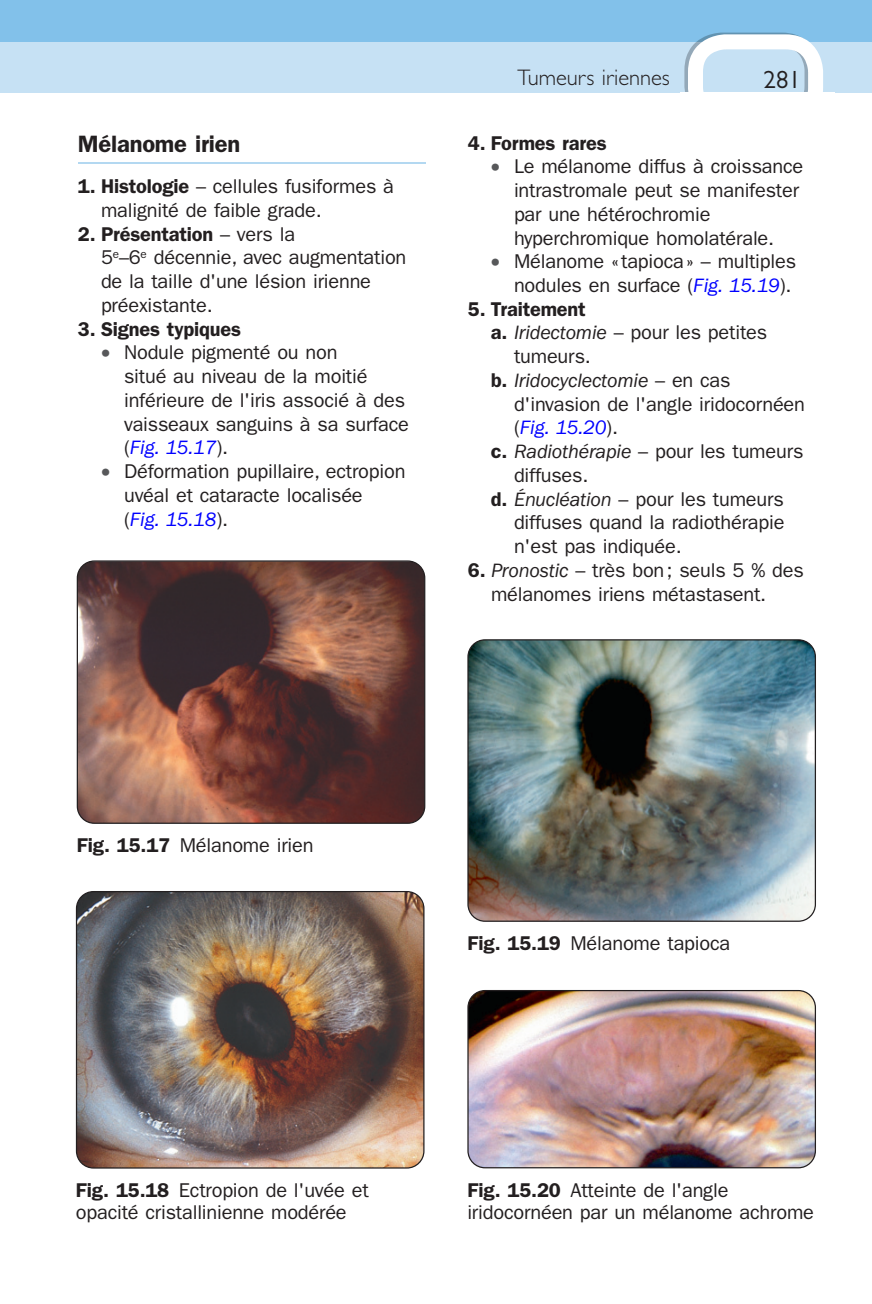
<style>
.page{position:relative;width:872px;height:1304px;background:#fff}
.page>*{position:absolute;margin:0;border:0;box-sizing:border-box;transform-origin:0 0}
.t1{font:25px "Gill Sans";color:#231f20}
.t2{font:600 23.75px "Franklin Gothic";letter-spacing:-.01em;color:#231f20}
.t3{font:300 22.5px "Gill Sans";color:#231f20}
.t4{font:20px/23.8px "Franklin Gothic";letter-spacing:-.01em;color:#231f20}
.t5{font:600 20px "Franklin Gothic";letter-spacing:-.01em;color:#231f20}
.t6{font:italic 20px "Franklin Gothic";letter-spacing:-.01em;color:#231f20}
.t7{font:italic 20px "Franklin Gothic";letter-spacing:-.01em;color:#00f}
.s1{font-weight:600}
.s2{color:#57585a}
.s3{font-style:italic;color:#00f}
.s4{font-style:italic}
.s5{font-weight:600;font-style:normal}
.s6{font-style:normal}
.s7{font-style:normal;color:#231f20}
</style>
<div class="page">
<div style="left:0;top:0;width:872px;height:92px;background:#82c1ea"></div>
<div style="left:0;top:42px;width:872px;height:50px;background:#c6e1f4"></div>
<svg style="left:684px;top:33px;width:139px;height:59px"></svg>
<hr style="left:78px;top:162px;width:347px;height:2px;background:#b3d8f1">
<img style="left:77px;top:562px;width:348px;height:261px">
<div style="left:77px;top:560px;width:348px;height:264px;border:1px solid #231f20;border-radius:17px"></div>
<img style="left:76px;top:892px;width:348px;height:275px">
<div style="left:76px;top:891px;width:348px;height:278px;border:1px solid #231f20;border-radius:17px"></div>
<img style="left:469px;top:641px;width:345px;height:279px">
<div style="left:467px;top:639px;width:349px;height:283px;border:1px solid #231f20;border-radius:17px"></div>
<img style="left:469px;top:991px;width:346px;height:177px">
<div style="left:467px;top:990px;width:349px;height:178px;border:1px solid #231f20;border-radius:17px"></div>
<p class="t2" style="left:78px;top:130px;width:164px">Mélanome irien</p>
<p class="t4" style="left:101px;top:175px;width:294px;text-indent:-23px"><span class="s1">1. Histologie</span> – cellules fusiformes à malignité de faible grade.</p>
<p class="t4" style="left:101px;top:222px;width:307px;text-indent:-23px"><span class="s1">2. Présentation</span> – vers la<br>5 <sup>e</sup> –6 <sup>e</sup> décennie, avec augmentation de la taille d'une lésion irienne préexistante.</p>
<p class="t5" style="left:78px;top:317px;width:165px">3. Signes typiques</p>
<p class="t4" style="left:124px;top:341px;width:286px;text-indent:-23px"><span class="s2">•</span> Nodule pigmenté ou non<br>situé au niveau de la moitié inférieure de l'iris associé à des vaisseaux sanguins à sa surface ( <span class="s3">Fig. 15.17</span> ).</p>
<p class="t4" style="left:124px;top:460px;width:283px;text-indent:-23px"><span class="s2">•</span> Déformation pupillaire, ectropion uvéal et cataracte localisée<br>( <span class="s3">Fig. 15.18</span> ).</p>
<p class="t3" style="left:517px;top:65px;width:154px">Tumeurs iriennes</p>
<p class="t1" style="left:763px;top:65px;width:39px">281</p>
<p class="t5" style="left:468px;top:131px;width:140px">4. Formes rares</p>
<p class="t4" style="left:514px;top:155px;width:291px;text-indent:-23px"><span class="s2">•</span> Le mélanome diffus à croissance intrastromale peut se manifester par une hétérochromie hyperchromique homolatérale.</p>
<p class="t4" style="left:491px;top:250px;width:307px;text-align:right"><span class="s2">•</span> Mélanome « tapioca » – multiples nodules en surface ( <span class="s3">Fig. 15.19</span> ).</p>
<p class="t5" style="left:468px;top:297px;width:119px">5. Traitement</p>
<p class="t4" style="left:491px;top:321px;width:278px"><span class="s1">a.</span> <span class="s4">Iridectomie</span> – pour les petites</p>
<p class="t4" style="left:514px;top:345px;width:78px">tumeurs.</p>
<p class="t6" style="left:491px;top:369px;width:241px"><span class="s5">b.</span> Iridocyclectomie <span class="s6">– en cas</span></p>
<p class="t4" style="left:514px;top:392px;width:292px">d'invasion de l'angle iridocornéen</p>
<p class="t7" style="left:514px;top:417px;width:106px"><span class="s7">(</span> Fig. 15.20 <span class="s7">).</span></p>
<p class="t4" style="left:491px;top:440px;width:314px"><span class="s1">c.</span> <span class="s4">Radiothérapie</span> – pour les tumeurs</p>
<p class="t4" style="left:514px;top:463px;width:76px">diffuses.</p>
<p class="t4" style="left:491px;top:487px;width:294px"><span class="s1">d.</span> <span class="s4">Énucléation</span> – pour les tumeurs</p>
<p class="t4" style="left:514px;top:511px;width:272px">diffuses quand la radiothérapie</p>
<p class="t4" style="left:514px;top:535px;width:169px">n'est pas indiquée.</p>
<p class="t4" style="left:491px;top:558px;width:314px;text-indent:-23px"><span class="s1">6.</span> <span class="s4">Pronostic</span> – très bon ; seuls 5 % des mélanomes iriens métastasent.</p>
<p class="t4" style="left:77px;top:833px;width:238px"><span class="s1">Fig. 15.17</span> Mélanome irien</p>
<p class="t4" style="left:76px;top:1179px;width:294px;line-height:22.5px"><span class="s1">Fig. 15.18</span> Ectropion de l'uvée et opacité cristallinienne modérée</p>
<p class="t4" style="left:467px;top:931px;width:264px"><span class="s1">Fig. 15.19</span> Mélanome tapioca</p>
<p class="t4" style="left:467px;top:1179px;width:348px;line-height:22.5px"><span class="s1">Fig. 15.20</span> Atteinte de l'angle iridocornéen par un mélanome achrome</p>
</div>
